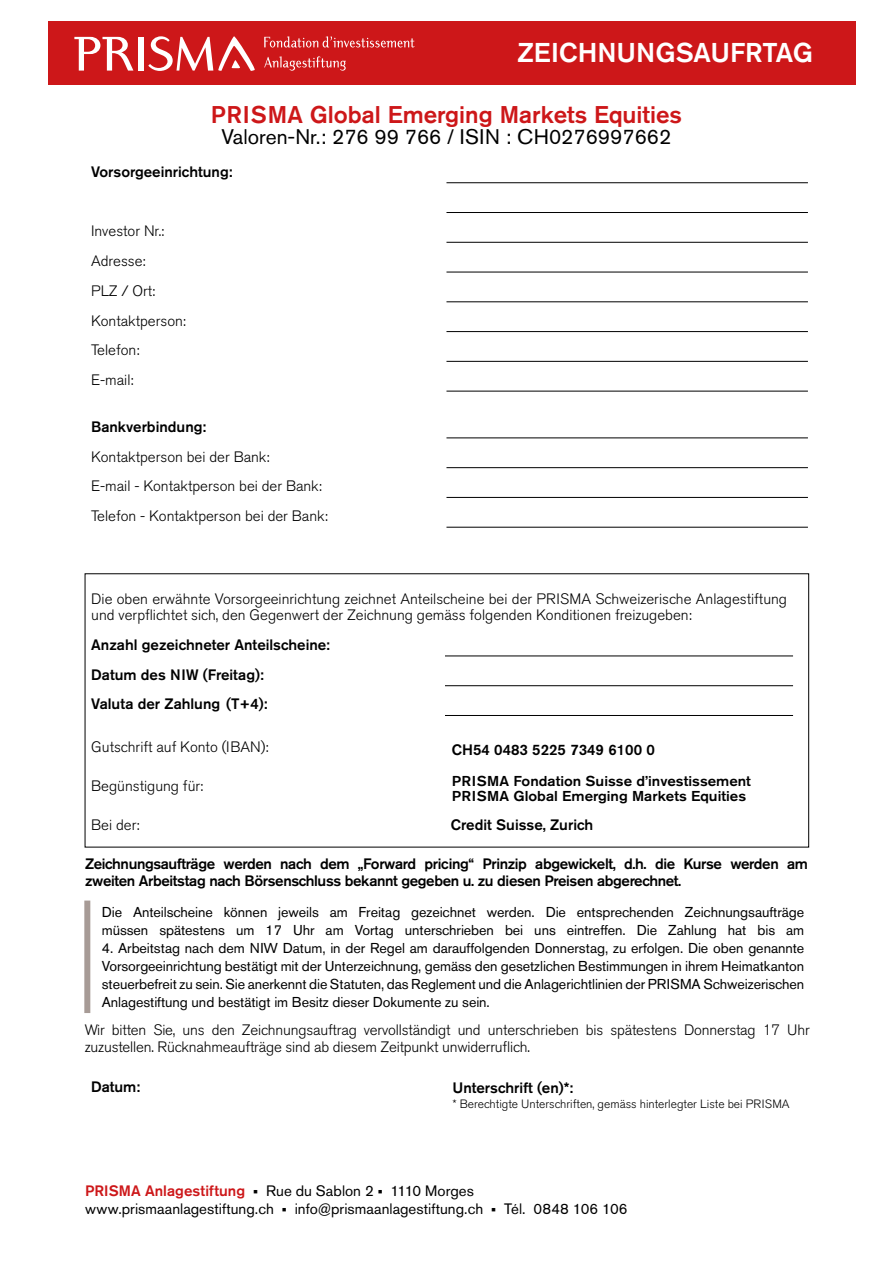
<style>
.page{position:relative;width:893px;height:1263px;background:#fff}
.page>*{position:absolute;margin:0;border:0;box-sizing:border-box;transform-origin:0 0}
.t1{font:500 27px "Akzidenz Grotesk BE";color:#fff}
.t2{font:500 24px "Akzidenz Grotesk BE";color:#cd1719}
.t3{font:21px "Akzidenz Grotesk BE";color:#000}
.t4{font:300 15px/29.7px "Akzidenz Grotesk BE";color:#000}
.t5{font:500 15px/16.5px "Akzidenz Grotesk BE";letter-spacing:-.02em;color:#000}
.t6{font:500 15px/29.7px "Akzidenz Grotesk BE";color:#000}
.t7{font:15px/18px "Akzidenz Grotesk BE";color:#000}
.t8{font:14.25px/18px "Akzidenz Grotesk BE";letter-spacing:-.005em;color:#000}
.t9{font:500 14.25px/15px "Akzidenz Grotesk BE";color:#000;scale:1.05 1}
.t10{font:300 12px "Akzidenz Grotesk BE";color:#000}
.s1{font-weight:500;color:#cd1719}
</style>
<div class="page">
<hr style="left:446px;top:182px;width:362px;height:1px;background:#000">
<hr style="left:446px;top:212px;width:362px;height:1px;background:#000">
<hr style="left:446px;top:242px;width:362px;height:1px;background:#000">
<hr style="left:446px;top:272px;width:362px;height:1px;background:#000">
<hr style="left:446px;top:302px;width:362px;height:1px;background:#000">
<hr style="left:446px;top:331px;width:362px;height:1px;background:#000">
<hr style="left:446px;top:361px;width:362px;height:1px;background:#000">
<hr style="left:446px;top:391px;width:362px;height:1px;background:#000">
<hr style="left:446px;top:438px;width:362px;height:1px;background:#000">
<hr style="left:446px;top:467px;width:362px;height:1px;background:#000">
<hr style="left:446px;top:497px;width:362px;height:1px;background:#000">
<hr style="left:446px;top:527px;width:362px;height:1px;background:#000">
<hr style="left:445px;top:656px;width:348px;height:1px;background:#000">
<hr style="left:445px;top:685px;width:348px;height:1px;background:#000">
<hr style="left:445px;top:715px;width:348px;height:1px;background:#000">
<div style="left:48px;top:21px;width:807px;height:64px;background:#cd1719"></div>
<svg style="left:74px;top:37px;width:59px;height:34px"></svg>
<div style="left:138px;top:37px;width:5px;height:34px;background:#fff"></div>
<svg style="left:148px;top:36px;width:107px;height:35px"></svg>
<svg style="left:264px;top:36px;width:151px;height:12px"></svg>
<svg style="left:264px;top:56px;width:82px;height:15px"></svg>
<div style="left:84px;top:900px;width:6px;height:113px;background:#a79b96"></div>
<h1 class="t1" style="left:517px;top:36px;width:297px">ZEICHNUNGSAUFRTAG</h1>
<h2 class="t2" style="left:211px;top:100px;width:473px">PRISMA Global Emerging Markets Equities</h2>
<h3 class="t3" style="left:222px;top:124px;width:451px">Valoren-Nr.: 276 99 766 / ISIN : CH0276997662</h3>
<p class="t6" style="left:91px;top:156px;width:143px">Vorsorgeeinrichtung:</p>
<p class="t4" style="left:91px;top:217px;width:97px">Investor Nr.:<br>Adresse:<br>PLZ / Ort:<br>Kontaktperson:<br>Telefon:<br>E-mail:</p>
<p class="t6" style="left:91px;top:411px;width:117px">Bankverbindung:</p>
<p class="t4" style="left:91px;top:442px;width:238px">Kontaktperson bei der Bank:<br>E-mail - Kontaktperson bei der Bank:<br>Telefon - Kontaktperson bei der Bank:</p>
<p class="t4" style="left:91px;top:590px;width:697px;line-height:16.5px">Die oben erwähnte Vorsorgeeinrichtung zeichnet Anteilscheine bei der PRISMA Schweizerische Anlagestiftung und verpflichtet sich, den Gegenwert der Zeichnung gemäss folgenden Konditionen freizugeben:</p>
<p class="t6" style="left:91px;top:629px;width:240px">Anzahl gezeichneter Anteilscheine:<br>Datum des NIW (Freitag):<br>Valuta der Zahlung (T+4):</p>
<p class="t4" style="left:91px;top:732px;width:179px">Gutschrift auf Konto (IBAN):</p>
<p class="t4" style="left:91px;top:771px;width:114px">Begünstigung für:</p>
<p class="t4" style="left:91px;top:810px;width:50px">Bei der:</p>
<p class="t6" style="left:451px;top:809px;width:144px">Credit Suisse, Zurich</p>
<p class="t5" style="left:85px;top:855px;width:724px">Zeichnungsaufträge werden nach dem „Forward pricing“ Prinzip abgewickelt, d.h. die Kurse werden am zweiten Arbeitstag nach Börsenschluss bekannt gegeben u. zu diesen Preisen abgerechnet.</p>
<p class="t6" style="left:452px;top:735px;width:205px">CH54 0483 5225 7349 6100 0</p>
<p class="t9" style="left:452px;top:773px;width:287px">PRISMA Fondation Suisse d’investissement<br>PRISMA Global Emerging Markets Equities</p>
<p class="t8" style="left:102px;top:903px;width:704px">Die Anteilscheine können jeweils am Freitag gezeichnet werden. Die entsprechenden Zeichnungsaufträge müssen spätestens um 17 Uhr am Vortag unterschrieben bei uns eintreffen. Die Zahlung hat bis am</p>
<p class="t8" style="left:102px;top:939px;width:704px;text-align:justify">4. Arbeitstag nach dem NIW Datum, in der Regel am darauffolgenden Donnerstag, zu erfolgen. Die oben genannte Vorsorgeeinrichtung bestätigt mit der Unterzeichnung, gemäss den gesetzlichen Bestimmungen in ihrem Heimatkanton steuerbefreit zu sein. Sie anerkennt die Statuten, das Reglement und die Anlagerichtlinien der PRISMA Schweizerischen Anlagestiftung und bestätigt im Besitz dieser Dokumente zu sein.</p>
<p class="t4" style="left:85px;top:1022px;width:726px;line-height:16.5px">Wir bitten Sie, uns den Zeichnungsauftrag vervollständigt und unterschrieben bis spätestens Donnerstag 17 Uhr zuzustellen. Rücknahmeaufträge sind ab diesem Zeitpunkt unwiderruflich.</p>
<p class="t5" style="left:91px;top:1078px;width:51px">Datum:</p>
<p class="t6" style="left:452px;top:1072px;width:122px">Unterschrift (en)*:</p>
<p class="t10" style="left:452px;top:1097px;width:339px">* Berechtigte Unterschriften, gemäss hinterlegter Liste bei PRISMA</p>
<p class="t7" style="left:85px;top:1181px;width:544px"><span class="s1">PRISMA Anlagestiftung</span> • Rue du Sablon 2 • 1110 Morges www.prismaanlagestiftung.ch • info@prismaanlagestiftung.ch • Tél. 0848 106 106</p>
</div>
